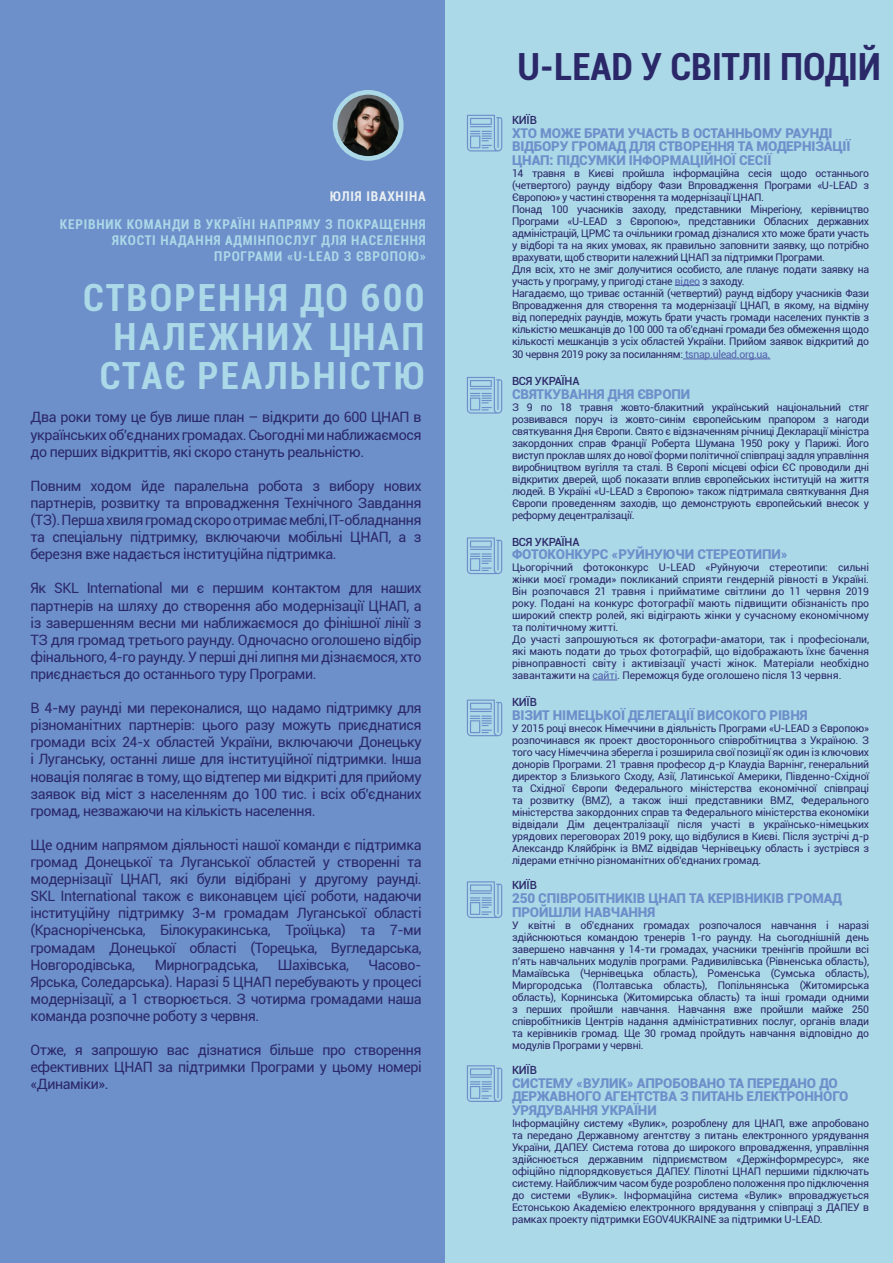
<style>
.page{position:relative;width:893px;height:1263px;background:#fff}
.page>*{position:absolute;margin:0;border:0;box-sizing:border-box;transform-origin:0 0}
.t1{font:700 condensed 37.5px/39px "Roboto";letter-spacing:.06em;color:#acd9e8;text-align:right}
.t2{font:700 condensed 37.5px "Roboto";color:#2b2869}
.t3{font:14.25px/17.1px "Roboto";letter-spacing:-.03em;color:#2b2869;text-align:justify}
.t4{font:900 13.5px/13.5px "Roboto";letter-spacing:-.01em;color:#6d90ca}
.t5{font:700 condensed 13.5px/16.2px "Roboto";letter-spacing:.06em;color:#acd9e8;text-align:right}
.t6{font:700 condensed 13.5px "Roboto";letter-spacing:.06em;color:#ebf0f2}
.t7{font:500 11.25px "Roboto";letter-spacing:-.02em;color:#2b2869}
.t8{font:10.5px/12px "Roboto";letter-spacing:-.03em;color:#2b2869;text-align:justify}
.t9{font:10.5px/12px "Roboto";letter-spacing:-.01em;color:#2b2869}
.s1{color:#535fab}
</style>
<div class="page">
<div style="left:0;top:0;width:446px;height:1263px;background:#6d90ca"></div>
<div style="left:446px;top:0;width:447px;height:1263px;background:#acd9e8"></div>
<img style="left:335px;top:92px;width:66px;height:66px;border-radius:33px">
<div style="left:333px;top:90px;width:71px;height:71px;border:5px solid #acd9e8;border-radius:50%"></div>
<svg style="left:675px;top:285px;width:25px;height:1px"></svg>
<hr style="left:683px;top:359px;width:87px;height:1px;background:#535fab">
<svg style="left:592px;top:680px;width:25px;height:1px"></svg>
<svg style="left:467px;top:115px;width:35px;height:36px"></svg>
<svg style="left:467px;top:377px;width:35px;height:37px"></svg>
<svg style="left:467px;top:537px;width:35px;height:37px"></svg>
<svg style="left:467px;top:699px;width:35px;height:37px"></svg>
<svg style="left:467px;top:881px;width:35px;height:37px"></svg>
<svg style="left:467px;top:1065px;width:35px;height:37px"></svg>
<p class="t6" style="left:330px;top:187px;width:98px">ЮЛІЯ ІВАХНІНА</p>
<p class="t5" style="left:60px;top:216px;width:367px">КЕРІВНИК КОМАНДИ В УКРАЇНІ НАПРЯМУ З ПОКРАЩЕННЯ<br>ЯКОСТІ НАДАННЯ АДМІНПОСЛУГ ДЛЯ НАСЕЛЕННЯ<br>ПРОГРАМИ «U-LEAD З ЄВРОПОЮ»</p>
<h1 class="t1" style="left:83px;top:276px;width:343px">СТВОРЕННЯ ДО 600<br>НАЛЕЖНИХ ЦНАП<br>СТАЄ РЕАЛЬНІСТЮ</h1>
<h2 class="t3" style="left:31px;top:408px;width:393px">Два роки тому це був лише план – відкрити до 600 ЦНАП в українських об’єднаних громадах. Сьогодні ми наближаємося до перших відкриттів, які скоро стануть реальністю.</h2>
<p class="t3" style="left:31px;top:477px;width:393px">Повним ходом йде паралельна робота з вибору нових партнерів, розвитку та впровадження Технічного Завдання (ТЗ). Перша хвиля громад скоро отримає меблі, IT-обладнання та спеціальну підтримку, включаючи мобільні ЦНАП, а з березня вже надається інституційна підтримка.</p>
<p class="t3" style="left:31px;top:579px;width:393px">Як SKL International ми є першим контактом для наших партнерів на шляху до створення або модернізації ЦНАП, а із завершенням весни ми наближаємося до фінішної лінії з ТЗ для громад третього раунду. Одночасно оголошено відбір фінального, 4-го раунду. У перші дні липня ми дізнаємося, хто приєднається до останнього туру Програми.</p>
<p class="t3" style="left:31px;top:699px;width:393px">В 4-му раунді ми переконалися, що надамо підтримку для різноманітних партнерів: цього разу можуть приєднатися громади всіх 24-х областей України, включаючи Донецьку і Луганську, останні лише для інституційної підтримки. Інша новація полягає в тому, що відтепер ми відкриті для прийому заявок від міст з населенням до 100 тис. і всіх об’єднаних громад, незважаючи на кількість населення.</p>
<p class="t3" style="left:31px;top:836px;width:393px">Ще одним напрямом діяльності нашої команди є підтримка громад Донецької та Луганської областей у створенні та модернізації ЦНАП, які були відібрані у другому раунді.<br>SKL International також є виконавцем цієї роботи, надаючи інституційну підтримку 3-м громадам Луганської області (Красноріченська, Білокуракинська, Троїцька) та 7-ми громадам Донецької області (Торецька, Вугледарська, Новгородівська,</p>
<h2 class="t3" style="left:155px;top:955px;width:105px">Мирноградська,</h2>
<h2 class="t3" style="left:278px;top:955px;width:72px">Шахівська,</h2>
<h2 class="t3" style="left:31px;top:955px;width:393px;text-indent:338px">Часово-Ярська, Соледарська). Наразі 5 ЦНАП перебувають у процесі модернізації, а 1 створюється. З чотирма громадами наша команда розпочне роботу з червня.</h2>
<h2 class="t3" style="left:31px;top:1041px;width:393px">Отже, я запрошую вас дізнатися більше про створення ефективних ЦНАП за підтримки Програми у цьому номері «Динаміки».</h2>
<h1 class="t2" style="left:517px;top:41px;width:365px">U-LEAD У СВІТЛІ ПОДІЙ</h1>
<p class="t7" style="left:512px;top:112px;width:26px">КИЇВ</p>
<p class="t4" style="left:512px;top:125px;width:340px">ХТО МОЖЕ БРАТИ УЧАСТЬ В ОСТАННЬОМУ РАУНДІ<br>ВІДБОРУ ГРОМАД ДЛЯ СТВОРЕННЯ ТА МОДЕРНІЗАЦІЇ<br>ЦНАП: ПІДСУМКИ ІНФОРМАЦІЙНОЇ СЕСІЇ</p>
<p class="t8" style="left:512px;top:166px;width:359px;text-align:left">14 травня в Києві пройшла інформаційна сесія щодо останнього (четвертого) раунду відбору Фази Впровадження Програми «U-LEAD з Європою» у частині створення та модернізації ЦНАП.<br>Понад 100 учасників заходу, представники Мінрегіону, керівництво Програми «U-LEAD з Європою», представники Обласних державних адміністрацій, ЦРМС та очільники громад дізналися хто може брати участь у відборі та на яких умовах, як правильно заповнити заявку, що потрібно врахувати, щоб створити належний ЦНАП за підтримки Програми.<br>Для всіх, хто не зміг долучитися особисто, але планує подати заявку на участь у програму, у пригоді стане <span class="s1">відео</span> з заходу.<br>Нагадаємо, що триває останній (четвертий) раунд відбору учасників Фази Впровадження для створення та модернізації ЦНАП, в якому, на відміну від попередніх раундів, можуть брати участь громади населених пунктів з кількістю мешканців до 100 000 та об’єднані громади без обмеження щодо кількості мешканців з усіх областей України. Прийом заявок відкритий до</p>
<p class="t8" style="left:512px;top:348px;width:260px">30 червня 2019 року за посиланням: <span class="s1">tsnap.ulead.org.ua.</span></p>
<p class="t7" style="left:512px;top:373px;width:69px">ВСЯ УКРАЇНА</p>
<p class="t4" style="left:512px;top:386px;width:180px">СВЯТКУВАННЯ ДНЯ ЄВРОПИ</p>
<p class="t8" style="left:512px;top:400px;width:359px">З 9 по 18 травня жовто-блакитний український національний стяг розвивався поруч із жовто-синім європейським прапором з нагоди святкування Дня Європи. Свято є відзначенням річниці Декларації міністра закордонних справ Франції Роберта Шумана 1950 року у Парижі. Його виступ проклав шлях до нової форми політичної співпраці задля управління виробництвом вугілля та сталі. В Європі місцеві офіси ЄС проводили дні відкритих дверей, щоб показати вплив європейських інституцій на життя людей. В Україні «U-LEAD з Європою» також підтримала святкування Дня Європи проведенням заходів, що демонструють європейський внесок у реформу децентралізації.</p>
<p class="t7" style="left:512px;top:534px;width:69px">ВСЯ УКРАЇНА</p>
<p class="t4" style="left:512px;top:547px;width:277px">ФОТОКОНКУРС «РУЙНУЮЧИ СТЕРЕОТИПИ»</p>
<p class="t9" style="left:512px;top:561px;width:359px">Цьогорічний фотоконкурс U-LEAD «Руйнуючи стереотипи: сильні жінки моєї громади» покликаний сприяти гендерній рівності в Україні.<br>Він розпочався 21 травня і прийматиме світлини до 11 червня 2019 року. Подані на конкурс фотографії мають підвищити обізнаність про широкий спектр ролей, які відіграють жінки у сучасному економічному та політичному житті.<br>До участі запрошуються як фотографи-аматори, так і професіонали, які мають подати до трьох фотографій, що відображають їхнє бачення рівноправності світу і активізації участі жінок. Матеріали необхідно завантажити на <span class="s1">сайті</span>. Переможця буде оголошено після 13 червня.</p>
<p class="t7" style="left:512px;top:694px;width:26px">КИЇВ</p>
<p class="t4" style="left:512px;top:707px;width:297px">ВІЗИТ НІМЕЦЬКОЇ ДЕЛЕГАЦІЇ ВИСОКОГО РІВНЯ</p>
<p class="t8" style="left:512px;top:721px;width:359px">У 2015 році внесок Німеччини в діяльність Програми «U-LEAD з Європою» розпочинався як проект двостороннього співробітництва з Україною. З того часу Німеччина зберегла і розширила свої позиції як один із ключових донорів Програми. 21 травня професор д-р Клаудіа Варнінг, генеральний директор з Близького Сходу, Азії, Латинської Америки, Південно-Східної та Східної Європи Федерального міністерства економічної співпраці та розвитку (BMZ), а також інші представники BMZ, Федерального міністерства закордонних справ та Федерального міністерства економіки відвідали Дім децентралізації після участі в українсько-німецьких урядових переговорах 2019 року, що відбулися в Києві. Після зустрічі д-р Александр Кляйбрінк із BMZ відвідав Чернівецьку область і зустрівся з лідерами етнічно різноманітних об’єднаних громад.</p>
<p class="t7" style="left:512px;top:877px;width:26px">КИЇВ</p>
<p class="t4" style="left:512px;top:890px;width:331px;line-height:14.1px">250 СПІВРОБІТНИКІВ ЦНАП ТА КЕРІВНИКІВ ГРОМАД<br>ПРОЙШЛИ НАВЧАННЯ</p>
<p class="t8" style="left:512px;top:919px;width:359px">У квітні в об’єднаних громадах розпочалося навчання і наразі здійснюються командою тренерів 1-го раунду. На сьогоднішній день завершено навчання у 14-ти громадах, учасники тренінгів пройшли всі п’ять навчальних модулів програми. Радивилівська (Рівненська область), Мамаївська (Чернівецька область), Роменська (Сумська область), Миргородська (Полтавська область), Попільнянська (Житомирська область), Корнинська (Житомирська область) та інші громади одними з перших пройшли навчання. Навчання вже пройшли майже 250 співробітників Центрів надання адміністративних послуг, органів влади та керівників громад. Ще 30 громад пройдуть навчання відповідно до модулів Програми у червні.</p>
<p class="t7" style="left:512px;top:1062px;width:26px">КИЇВ</p>
<p class="t4" style="left:512px;top:1076px;width:338px">СИСТЕМУ «ВУЛИК» АПРОБОВАНО ТА ПЕРЕДАНО ДО<br>ДЕРЖАВНОГО АГЕНТСТВА З ПИТАНЬ ЕЛЕКТРОННОГО<br>УРЯДУВАННЯ УКРАЇНИ</p>
<p class="t8" style="left:512px;top:1117px;width:359px">Інформаційну систему «Вулик», розроблену для ЦНАП, вже апробовано та передано Державному агентству з питань електронного урядування України, ДАПЕУ. Система готова до широкого впровадження, управління здійснюється державним підприємством «Держінформресурс», яке офіційно підпорядковується ДАПЕУ. Пілотні ЦНАП першими підключать систему. Найближчим часом буде розроблено положення про підключення до системи «Вулик». Інформаційна система «Вулик» впроваджується Естонською Академією електронного врядування у співпраці з ДАПЕУ в рамках проекту підтримки EGOV4UKRAINE за підтримки U-LEAD.</p>
</div>
